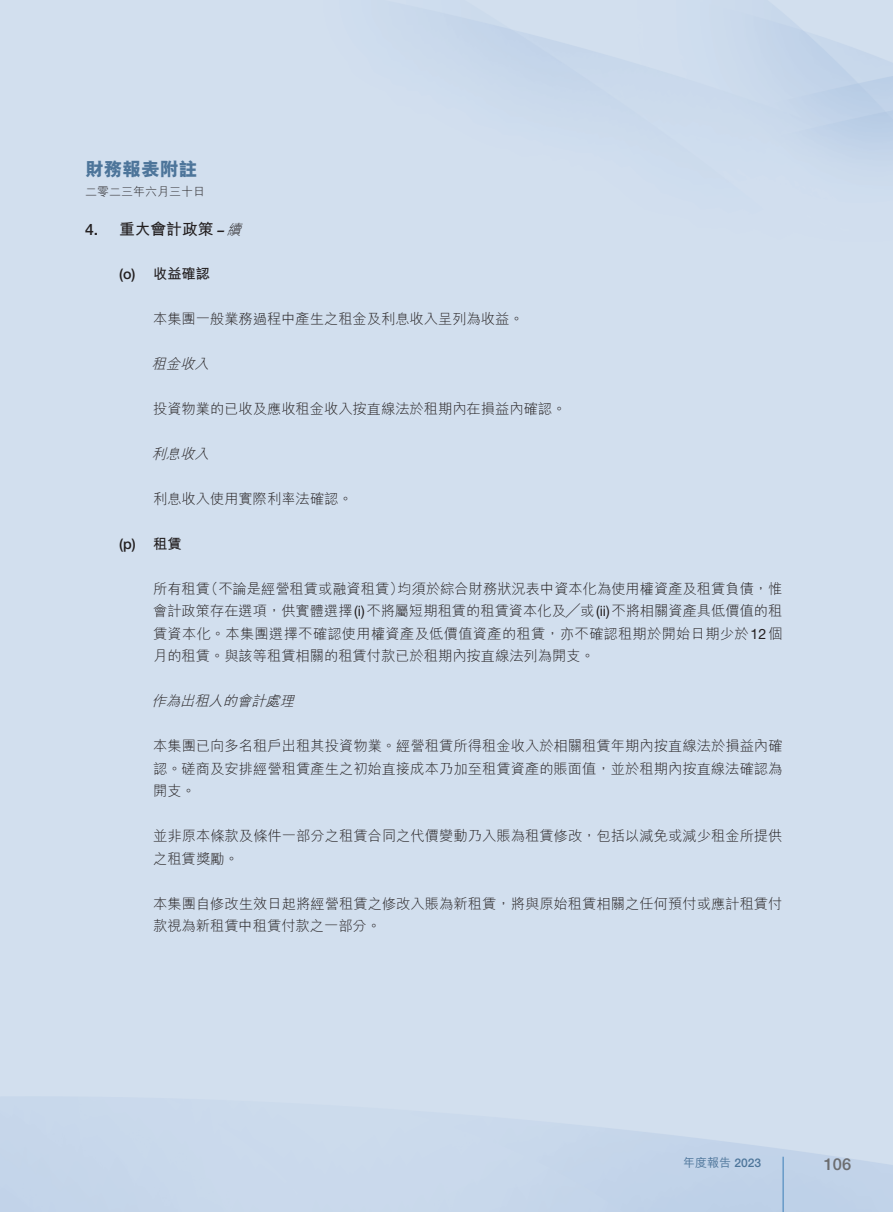
<style>
.page{position:relative;width:893px;height:1212px;background:#fff}
.page>*{position:absolute;margin:0;border:0;box-sizing:border-box;transform-origin:0 0}
.t1{font:800 18.75px "M Hei HK";color:#4d759a}
.t2{font:500 16.5px "Helvetica Neue LT Std";color:#6c6d70}
._01_Heading_1{font:700 15.75px "M Hei HK";color:#231f20}
._01_Heading_1-2{font:500 15.75px "Helvetica Neue LT Std";color:#231f20}
._00_Body_text{font:300 14.25px/22.5px "M Hei HK";color:#231f20}
._03_Heading_3{font:italic 300 14.25px "M Hei HK";color:#231f20}
._02_Heading_2{font:700 14.25px "M Hei HK";color:#231f20}
._02_Heading_2-2{font:500 14.25px "Helvetica Neue LT Std";color:#231f20}
._01_Heading_1-3{font:italic 500 13.5px "Helvetica Neue LT Std";color:#231f20}
.t3{font:300 12px "M Hei HK";color:#231f20}
.t4{font:500 12px "M Hei HK";color:#4d759a}
.s1{font-family:"M Hei HK";font-weight:300;font-size:14.25px}
.s2{font-family:"Helvetica Neue LT Std";font-weight:400}
.s3{font-family:"Helvetica Neue LT Std"}
</style>
<div class="page">
<hr style="left:782px;top:1157px;width:2px;height:55px;background:#679ac8">
<h1 class="t1" style="left:85px;top:160px;width:114px">財務報表附註</h1>
<p class="t3" style="left:85px;top:186px;width:121px">二零二三年六月三十日</p>
<p class="_01_Heading_1-2" style="left:85px;top:220px;width:15px">4.</p>
<p class="_01_Heading_1" style="left:119px;top:218px;width:96px">重大會計政策</p>
<p class="_01_Heading_1-3" style="left:217px;top:222px;width:30px">–<span class="s1">續</span></p>
<p class="_02_Heading_2-2" style="left:119px;top:265px;width:18px">o( )</p>
<p class="_02_Heading_2-2" style="left:119px;top:535px;width:18px">p( )</p>
<p class="_02_Heading_2" style="left:153px;top:263px;width:58px">收益確認</p>
<p class="_00_Body_text" style="left:153px;top:307px;width:372px">本集團一般業務過程中產生之租金及利息收入呈列為收益。</p>
<p class="_03_Heading_3" style="left:152px;top:356px;width:62px">租金收入</p>
<p class="_00_Body_text" style="left:153px;top:397px;width:415px">投資物業的已收及應收租金收入按直線法於租期內在損益內確認。</p>
<p class="_03_Heading_3" style="left:152px;top:446px;width:62px">利息收入</p>
<p class="_00_Body_text" style="left:153px;top:487px;width:201px">利息收入使用實際利率法確認。</p>
<p class="_02_Heading_2" style="left:153px;top:533px;width:30px">租賃</p>
<p class="_00_Body_text" style="left:204px;top:577px;width:201px">（不論是經營租賃或融資租賃）</p>
<p class="_00_Body_text" style="left:398px;top:577px;width:386px">均須於綜合財務狀況表中資本化為使用權資產及租賃負債，惟</p>
<p class="_00_Body_text" style="left:153px;top:577px;width:631px">所有租賃<br>會計政策存在選項，供實體選擇 <span class="s2">)i(</span> 不將屬短期租賃的租賃資本化及╱或 <span class="s2">)i i(</span> 不將相關資產具低價值的租賃資本化。本集團選擇不確認使用權資產及低價值資產的租賃，亦不確認租期於開始日期少於<span class="s2">12</span>個月的租賃。與該等租賃相關的租賃付款已於租期內按直線法列為開支。</p>
<p class="_03_Heading_3" style="left:152px;top:694px;width:148px">作為出租人的會計處理</p>
<p class="_00_Body_text" style="left:153px;top:735px;width:631px;text-align:justify">本集團已向多名租戶出租其投資物業。經營租賃所得租金收入於相關租賃年期內按直線法於損益內確認。磋商及安排經營租賃產生之初始直接成本乃加至租賃資產的賬面值，並於租期內按直線法確認為開支。</p>
<p class="_00_Body_text" style="left:153px;top:825px;width:631px">並非原本條款及條件一部分之租賃合同之代價變動乃入賬為租賃修改，包括以減免或減少租金所提供之租賃獎勵。</p>
<p class="_00_Body_text" style="left:153px;top:892px;width:631px">本集團自修改生效日起將經營租賃之修改入賬為新租賃，將與原始租賃相關之任何預付或應計租賃付款視為新租賃中租賃付款之一部分。</p>
<p class="t4" style="left:683px;top:1154px;width:80px">年度報告 <span class="s3">2023</span></p>
<p class="t2" style="left:824px;top:1155px;width:29px">106</p>
</div>
